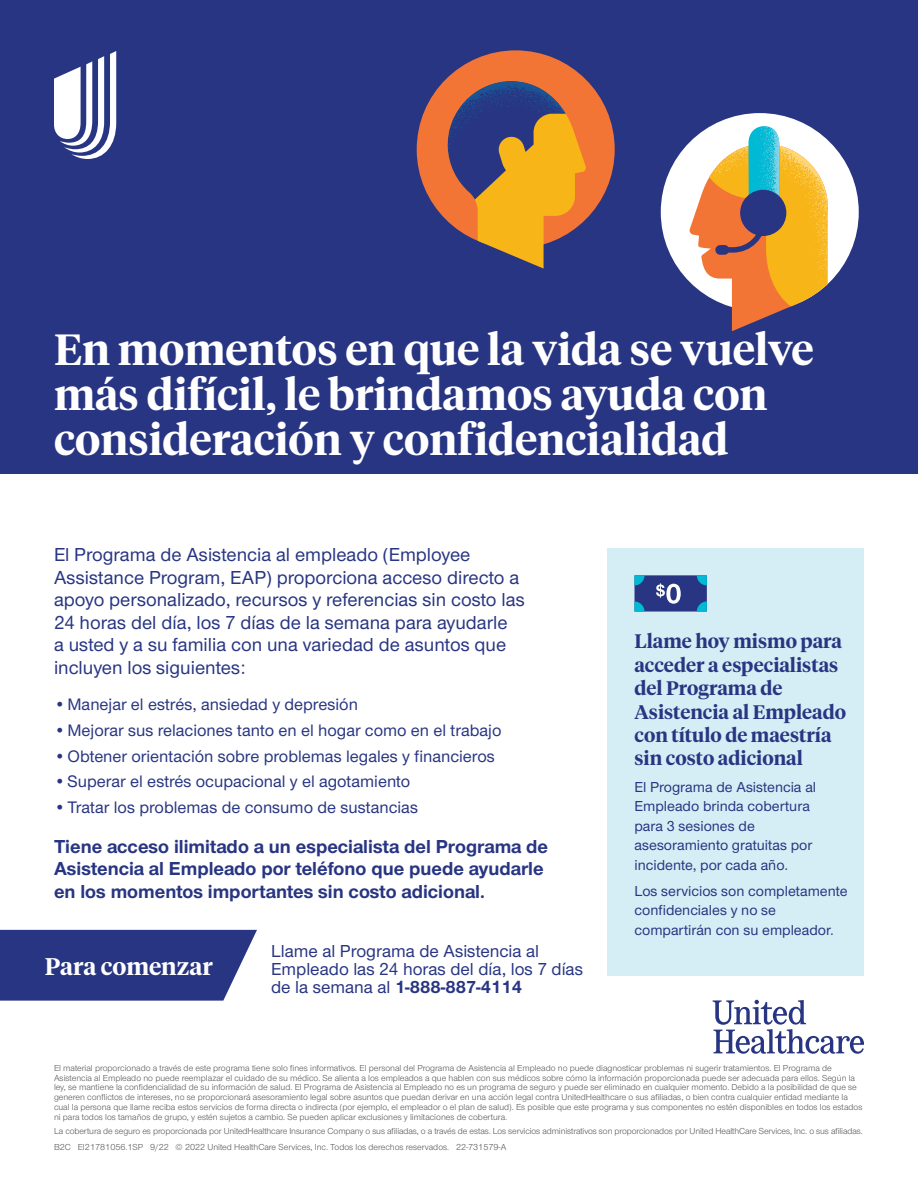
<style>
.page{position:relative;width:918px;height:1188px;background:#fff}
.page>*{position:absolute;margin:0;border:0;box-sizing:border-box;transform-origin:0 0}
.H2{font:600 43.5px/45px "UHC Serif Headline";color:#fff}
.CTA{font:600 24px "UHC Serif Headline";color:#fff}
.Lead_In{font:500 19.5px/22.5px "UHC Sans";color:#283582}
.H5-Sans{font:700 19.5px/22.5px "UHC Sans";color:#283582}
.H5{font:600 19.5px/23.4px "UHC Serif Headline";color:#283582}
.Body{font:500 18px/18px "UHC Sans";color:#283582}
.t1{font:500 17.25px "UHC Sans";color:#283582}
.Body-2{font:500 15px/19.5px "UHC Sans";color:#283582}
.Disclaimer_Copyrigh{font:9px/9.8px "UHC Sans";color:#57585a}
.s1{font-weight:700}
</style>
<div class="page">
<div style="left:0;top:0;width:918px;height:473px;background:#283582"></div>
<div style="left:417px;top:50px;width:198px;height:198px;background:#f37535;border-radius:50%"></div>
<svg style="left:446px;top:81px;width:141px;height:188px"></svg>
<div style="left:661px;top:113px;width:198px;height:198px;background:#fff;border-radius:50%"></div>
<svg style="left:689px;top:126px;width:140px;height:205px"></svg>
<div style="left:740px;top:190px;width:46px;height:46px;background:#283582;border-radius:50%"></div>
<svg style="left:713px;top:1000px;width:151px;height:54px"></svg>
<div style="left:608px;top:548px;width:256px;height:427px;background:#d5eef5"></div>
<svg style="left:634px;top:575px;width:73px;height:37px;background:#395998"></svg>
<svg style="left:54px;top:51px;width:62px;height:108px"></svg>
<svg style="left:0;top:930px;width:257px;height:71px;background:#37438a"></svg>
<p class="H2" style="left:54px;top:325px;width:761px">En momentos en que la vida se vuelve más difícil, le brindamos ayuda con consideración y confidencialidad</p>
<p class="Lead_In" style="left:54px;top:543px;width:472px">El Programa de Asistencia al empleado (Employee Assistance Program, EAP) proporciona acceso directo a apoyo personalizado, recursos y referencias sin costo las 24 horas del día, los 7 días de la semana para ayudarle<br>a usted y a su familia con una variedad de asuntos que incluyen los siguientes:</p>
<p class="t1" style="left:54px;top:693px;width:306px">•Manejar el estrés, ansiedad y depresión</p>
<p class="t1" style="left:54px;top:718px;width:449px">•Mejorar sus relaciones tanto en el hogar como en el trabajo</p>
<p class="t1" style="left:54px;top:744px;width:442px">•Obtener orientación sobre problemas legales y financieros</p>
<p class="t1" style="left:54px;top:770px;width:358px">•Superar el estrés ocupacional y el agotamiento</p>
<p class="t1" style="left:54px;top:796px;width:366px">•Tratar los problemas de consumo de sustancias</p>
<p class="H5-Sans" style="left:54px;top:834px;width:496px">Tiene acceso ilimitado a un especialista del Programa de<br>Asistencia al Empleado por teléfono que puede ayudarle en los momentos importantes sin costo adicional.</p>
<p class="CTA" style="left:45px;top:950px;width:169px">Para comenzar</p>
<p class="Body" style="left:271px;top:941px;width:314px">Llame al Programa de Asistencia al<br>Empleado las 24 horas del día, los 7 días de la semana al <span class="s1">1-888-887-4114</span></p>
<p class="H5" style="left:634px;top:629px;width:213px">Llame hoy mismo para acceder a especialistas del Programa de<br>Asistencia al Empleado con título de maestría sin costo adicional</p>
<p class="Body-2" style="left:634px;top:776px;width:183px">El Programa de Asistencia al<br>Empleado brinda cobertura para 3 sesiones de asesoramiento gratuitas por incidente, por cada año.</p>
<p class="Body-2" style="left:634px;top:881px;width:215px">Los servicios son completamente confidenciales y no se compartirán con su empleador.</p>
<p class="Disclaimer_Copyrigh" style="left:54px;top:1063px;width:810px">El material proporcionado a través de este programa tiene solo fines informativos. El personal del Programa de Asistencia al Empleado no puede diagnosticar problemas ni sugerir tratamientos. El Programa de Asistencia al Empleado no puede reemplazar el cuidado de su médico. Se alienta a los empleados a que hablen con sus médicos sobre cómo la información proporcionada puede ser adecuada para ellos. Según la ley, se mantiene la confidencialidad de su información de salud. El Programa de Asistencia al Empleado no es un programa de seguro y puede ser eliminado en cualquier momento. Debido a la posibilidad de que se generen conflictos de intereses, no se proporcionará asesoramiento legal sobre asuntos que puedan derivar en una acción legal contra UnitedHealthcare o sus afiliadas, o bien contra cualquier entidad mediante la cual la persona que llame reciba estos servicios de forma directa o indirecta (por ejemplo, el empleador o el plan de salud). Es posible que este programa y sus componentes no estén disponibles en todos los estados ni para todos los tamaños de grupo, y estén sujetos a cambio. Se pueden aplicar exclusiones y limitaciones de cobertura.</p>
<p class="Disclaimer_Copyrigh" style="left:54px;top:1126px;width:810px">La cobertura de seguro es proporcionada por UnitedHealthcare Insurance Company o sus afiliadas, o a través de estas. Los servicios administrativos son proporcionados por United HealthCare Services, Inc. o sus afiliadas.</p>
<p class="Disclaimer_Copyrigh" style="left:54px;top:1142px;width:454px">B2C EI21781056.1SP 9/22 © 2022 United HealthCare Services, Inc. Todos los derechos reservados. 22-731579-A</p>
</div>
